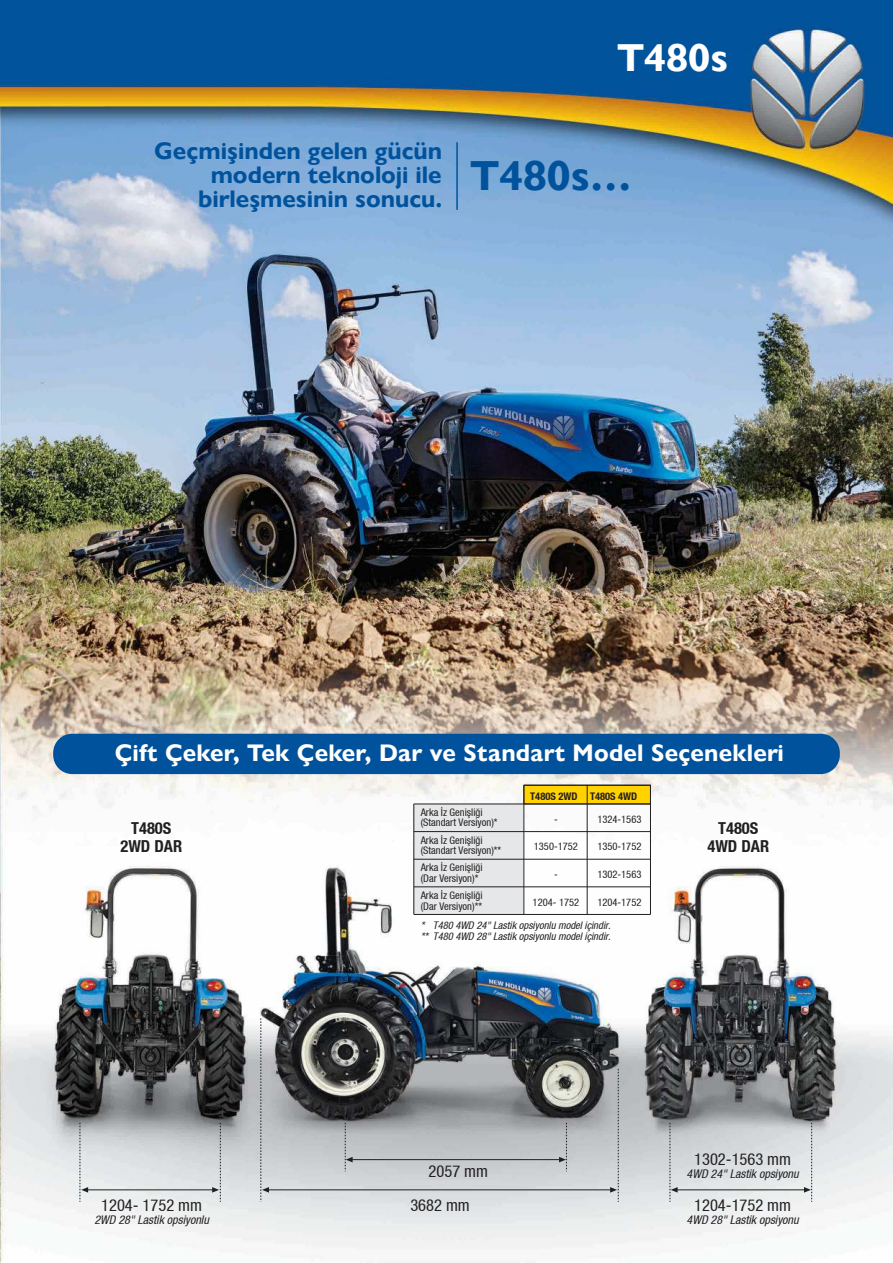
<style>
.page{position:relative;width:893px;height:1263px;background:#fff}
.page>*{position:absolute;margin:0;border:0;box-sizing:border-box;transform-origin:0 0}
.t1{font:700 39px "Gill Sans Nova";color:#fff}
.t2{font:700 24px "Gill Sans Nova";color:#00529c}
.t3{font:700 24px "Gill Sans Nova";letter-spacing:.01em;color:#fff}
.t4{font:16.5px "Helvetica Neue Condensed";color:#221f1f}
.t5{font:16.5px/18px "Helvetica Neue Bold Cond";color:#221f1f;text-align:center}
.t6{font:12px "Helvetica Neue Condensed Obl";color:#221f1f}
.t7{font:10.5px/10.5px "Helvetica Neue Condensed";color:#221f1f}
.t8{font:10.5px/10.5px "Helvetica Neue Condensed Obl";color:#221f1f}
.t9{font:10.5px "Helvetica Neue Bold Cond";color:#221f1f}
</style>
<div class="page">
<img style="left:0;top:0;width:893px;height:1263px">
<div style="left:53px;top:734px;width:787px;height:40px;background:#00529c;border-radius:19px"></div>
<hr style="left:88px;top:1189px;width:125px;height:1px;background:#221f1f">
<hr style="left:268px;top:1189px;width:343px;height:1px;background:#221f1f">
<hr style="left:352px;top:1159px;width:207px;height:1px;background:#221f1f">
<hr style="left:677px;top:1189px;width:127px;height:1px;background:#221f1f">
<svg style="left:669px;top:1123px;width:9px;height:79px"></svg>
<svg style="left:804px;top:1123px;width:8px;height:79px"></svg>
<svg style="left:260px;top:1018px;width:9px;height:184px;background:#bec1c4"></svg>
<svg style="left:610px;top:1069px;width:9px;height:133px"></svg>
<svg style="left:559px;top:1123px;width:8px;height:48px"></svg>
<svg style="left:345px;top:1123px;width:8px;height:48px"></svg>
<svg style="left:80px;top:1123px;width:8px;height:79px"></svg>
<svg style="left:212px;top:1123px;width:9px;height:79px"></svg>
<hr style="left:456px;top:142px;width:2px;height:68px;background:#00529c">
<div style="left:524px;top:785px;width:126px;height:19px;background:#ffd200"></div>
<div style="left:524px;top:785px;width:127px;height:19px;border:1px solid #221f1f"></div>
<div style="left:413px;top:804px;width:110px;height:110px;background:#e6e7e8"></div>
<hr style="left:414px;top:804px;width:236px;height:1px;background:#221f1f">
<hr style="left:414px;top:831px;width:236px;height:1px;background:#221f1f">
<hr style="left:414px;top:859px;width:236px;height:1px;background:#221f1f">
<hr style="left:414px;top:886px;width:236px;height:1px;background:#221f1f">
<hr style="left:414px;top:914px;width:236px;height:1px;background:#221f1f">
<hr style="left:524px;top:785px;width:126px;height:1px;background:#221f1f">
<hr style="left:413px;top:804px;width:1px;height:110px;background:#221f1f">
<hr style="left:524px;top:785px;width:1px;height:129px;background:#221f1f">
<hr style="left:587px;top:785px;width:1px;height:129px;background:#221f1f">
<hr style="left:650px;top:785px;width:1px;height:129px;background:#221f1f">
<h1 class="t1" style="left:617px;top:44px;width:113px">T480s</h1>
<h2 class="t2" style="left:154px;top:136px;width:289px">Geçmişinden gelen gücün</h2>
<h2 class="t2" style="left:211px;top:167px;width:233px">modern teknoloji ile</h2>
<h2 class="t2" style="left:198px;top:191px;width:435px">birleşmesinin sonucu. <sup>T480s…</sup></h2>
<h2 class="t3" style="left:115px;top:745px;width:671px">Çift Çeker, Tek Çeker, Dar ve Standart Model Seçenekleri</h2>
<p class="t9" style="left:530px;top:790px;width:108px">T480S 2WD T480S 4WD</p>
<p class="t7" style="left:421px;top:807px;width:78px">Arka İz Genişliği (Standart Versiyon)*</p>
<p class="t7" style="left:421px;top:835px;width:82px">Arka İz Genişliği (Standart Versiyon)**</p>
<p class="t7" style="left:421px;top:862px;width:63px">Arka İz Genişliği (Dar Versiyon)*</p>
<p class="t7" style="left:421px;top:890px;width:63px">Arka İz Genişliği (Dar Versiyon)**</p>
<p class="t7" style="left:554px;top:814px;width:5px">-</p>
<p class="t7" style="left:597px;top:814px;width:46px">1324-1563</p>
<p class="t7" style="left:534px;top:841px;width:46px">1350-1752</p>
<p class="t7" style="left:597px;top:841px;width:46px">1350-1752</p>
<p class="t7" style="left:554px;top:869px;width:5px">-</p>
<p class="t7" style="left:597px;top:869px;width:46px">1302-1563</p>
<p class="t7" style="left:533px;top:897px;width:48px">1204- 1752</p>
<p class="t7" style="left:597px;top:897px;width:46px">1204-1752</p>
<p class="t8" style="left:421px;top:920px;width:192px">* T480 4WD 24" Lastik opsiyonlu model içindir. ** T480 4WD 28" Lastik opsiyonlu model içindir.</p>
<h3 class="t5" style="left:120px;top:819px;width:63px">T480S<br>2WD DAR</h3>
<h3 class="t5" style="left:707px;top:819px;width:63px">T480S<br>4WD DAR</h3>
<h3 class="t4" style="left:101px;top:1196px;width:102px">1204- 1752 mm</h3>
<p class="t6" style="left:94px;top:1213px;width:116px">2WD 28" Lastik opsiyonlu</p>
<h3 class="t4" style="left:429px;top:1162px;width:61px">2057 mm</h3>
<h3 class="t4" style="left:410px;top:1196px;width:61px">3682 mm</h3>
<h3 class="t4" style="left:694px;top:1149px;width:98px">1302-1563 mm</h3>
<p class="t6" style="left:687px;top:1167px;width:114px">4WD 24" Lastik opsiyonu</p>
<h3 class="t4" style="left:694px;top:1196px;width:98px">1204-1752 mm</h3>
<p class="t6" style="left:687px;top:1213px;width:114px">4WD 28" Lastik opsiyonu</p>
</div>
